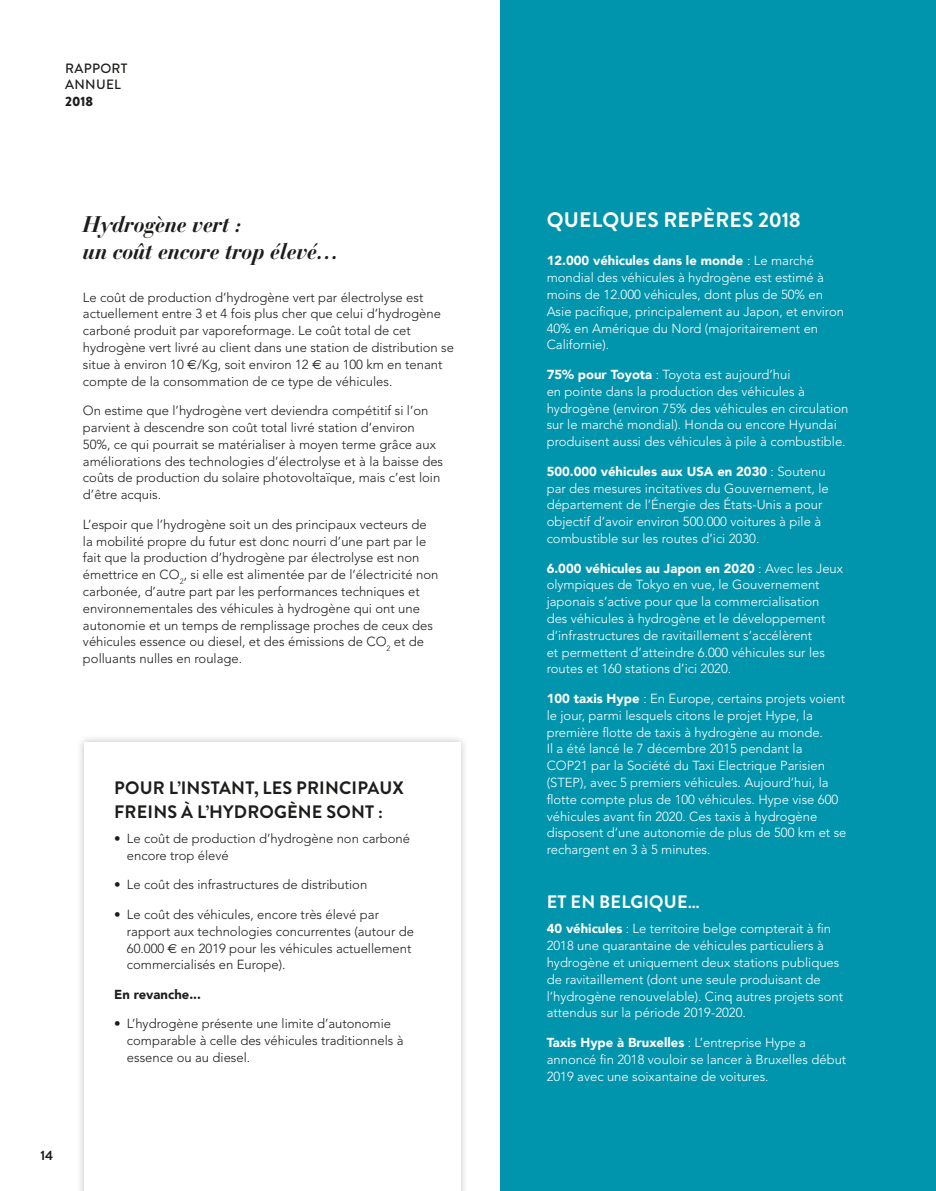
<style>
.page{position:relative;width:936px;height:1191px;background:#fff}
.page>*{position:absolute;margin:0;border:0;box-sizing:border-box;transform-origin:0 0}
.t1{font:italic 700 22.5px/27px "Bauer Bodoni";letter-spacing:-.02em;color:#1d1d1b}
.t2{font:700 21px "Brandon Grotesque";letter-spacing:.01em;color:#fff}
.t3{font:700 18px/24px "Brandon Grotesque";letter-spacing:.01em;color:#1d1d1b}
.t4{font:700 18px "Brandon Grotesque";letter-spacing:.01em;color:#fff}
.t5{font:500 13.5px/16.2px "Brandon Grotesque";letter-spacing:.02em;color:#1d1d1b}
.t6{font:900 13.5px "Brandon Grotesque";color:#1d1d1b}
.t7{font:700 13.5px "Brandon Grotesque";color:#1d1d1b}
.t8{font:300 13.05px/16.8px "Avenir";color:#fff}
.t9{font:300 13.05px/16.8px "Avenir";color:#1d1d1b}
.t10{font:900 13.05px "Avenir";color:#1d1d1b}
.s1{font-family:"Euro Sans";font-weight:400}
.s2{font-weight:900}
</style>
<div class="page">
<div style="left:500px;top:0;width:435px;height:1191px;background:#0095ad"></div>
<div style="left:76px;top:734px;width:392px;height:457px;background:#1d1d1b;opacity:.3"></div>
<div style="left:84px;top:742px;width:376px;height:449px;background:#fff"></div>
<p class="t5" style="left:65px;top:61px;width:64px">RAPPORT<br>ANNUEL</p>
<p class="t6" style="left:65px;top:91px;width:30px">2018</p>
<h1 class="t1" style="left:83px;top:211px;width:258px">Hydrogène vert :<br>un coût encore trop élevé…</h1>
<p class="t9" style="left:83px;top:289px;width:372px">Le coût de production d’hydrogène vert par électrolyse est actuellement entre 3 et 4 fois plus cher que celui d’hydrogène carboné produit par vaporeformage. Le coût total de cet hydrogène vert livré au client dans une station de distribution se situe à environ 10 <span class="s1">€</span>/Kg, soit environ 12 <span class="s1">€</span> au 100 km en tenant compte de la consommation de ce type de véhicules.</p>
<p class="t9" style="left:83px;top:402px;width:362px">On estime que l’hydrogène vert deviendra compétitif si l’on parvient à descendre son coût total livré station d’environ 50%, ce qui pourrait se matérialiser à moyen terme grâce aux améliorations des technologies d’électrolyse et à la baisse des coûts de production du solaire photovoltaïque, mais c’est loin d’être acquis.</p>
<p class="t9" style="left:83px;top:516px;width:357px">L’espoir que l’hydrogène soit un des principaux vecteurs de la mobilité propre du futur est donc nourri d’une part par le fait que la production d’hydrogène par électrolyse est non émettrice en CO<sub>2</sub>, si elle est alimentée par de l’électricité non carbonée, d’autre part par les performances techniques et environnementales des véhicules à hydrogène qui ont une autonomie et un temps de remplissage proches de ceux des véhicules essence ou diesel, et des émissions de CO<sub>2</sub> et de polluants nulles en roulage.</p>
<p class="t7" style="left:40px;top:1146px;width:14px">14</p>
<h3 class="t3" style="left:114px;top:775px;width:291px">POUR L’INSTANT, LES PRINCIPAUX<br>FREINS À L’HYDROGÈNE SONT :</h3>
<p class="t9" style="left:127px;top:830px;width:284px;text-indent:-13px"><span class="s2">•</span> Le coût de production d’hydrogène non carboné encore trop élevé</p>
<p class="t9" style="left:114px;top:876px;width:255px"><span class="s2">•</span> Le coût des infrastructures de distribution</p>
<p class="t9" style="left:127px;top:906px;width:289px;text-indent:-13px"><span class="s2">•</span> Le coût des véhicules, encore très élevé par rapport aux technologies concurrentes (autour de 60.000 <span class="s1">€</span> en 2019 pour les véhicules actuellement commercialisés en Europe).</p>
<p class="t10" style="left:114px;top:983px;width:88px">En revanche...</p>
<p class="t9" style="left:127px;top:1015px;width:278px;text-indent:-13px"><span class="s2">•</span> L’hydrogène présente une limite d’autonomie comparable à celle des véhicules traditionnels à essence ou au diesel.</p>
<h2 class="t2" style="left:547px;top:205px;width:255px">QUELQUES REPÈRES 2018</h2>
<p class="t8" style="left:546px;top:252px;width:299px"><span class="s2">12.000 véhicules dans le monde</span> : Le marché mondial des véhicules à hydrogène est estimé à moins de 12.000 véhicules, dont plus de 50% en Asie pacifique, principalement au Japon, et environ 40% en Amérique du Nord (majoritairement en Californie).</p>
<p class="t8" style="left:546px;top:366px;width:303px"><span class="s2">75% pour Toyota</span> : Toyota est aujourd’hui<br>en pointe dans la production des véhicules à hydrogène (environ 75% des véhicules en circulation sur le marché mondial). Honda ou encore Hyundai produisent aussi des véhicules à pile à combustible.</p>
<p class="t8" style="left:546px;top:463px;width:283px"><span class="s2">500.000 véhicules aux USA en 2030</span> : Soutenu par des mesures incitatives du Gouvernement, le département de l’Énergie des États-Unis a pour objectif d’avoir environ 500.000 voitures à pile à combustible sur les routes d’ici 2030.</p>
<p class="t8" style="left:546px;top:559px;width:298px"><span class="s2">6.000 véhicules au Japon en 2020</span> : Avec les Jeux olympiques de Tokyo en vue, le Gouvernement japonais s’active pour que la commercialisation des véhicules à hydrogène et le développement d’infrastructures de ravitaillement s’accélèrent<br>et permettent d’atteindre 6.000 véhicules sur les routes et 160 stations d’ici 2020.</p>
<p class="t8" style="left:546px;top:690px;width:301px"><span class="s2">100 taxis Hype</span> : En Europe, certains projets voient le jour, parmi lesquels citons le projet Hype, la première flotte de taxis à hydrogène au monde.<br>Il a été lancé le 7 décembre 2015 pendant la COP21 par la Société du Taxi Electrique Parisien (STEP), avec 5 premiers véhicules. Aujourd’hui, la flotte compte plus de 100 véhicules. Hype vise 600 véhicules avant fin 2020. Ces taxis à hydrogène disposent d’une autonomie de plus de 500 km et se rechargent en 3 à 5 minutes.</p>
<h3 class="t4" style="left:547px;top:889px;width:154px">ET EN BELGIQUE…</h3>
<p class="t8" style="left:546px;top:920px;width:298px"><span class="s2">40 véhicules</span> : Le territoire belge compterait à fin 2018 une quarantaine de véhicules particuliers à hydrogène et uniquement deux stations publiques de ravitaillement (dont une seule produisant de l’hydrogène renouvelable). Cinq autres projets sont attendus sur la période 2019-2020.</p>
<p class="t8" style="left:546px;top:1034px;width:301px"><span class="s2">Taxis Hype à Bruxelles</span> : L’entreprise Hype a annoncé fin 2018 vouloir se lancer à Bruxelles début<br>2019 avec une soixantaine de voitures.</p>
</div>
